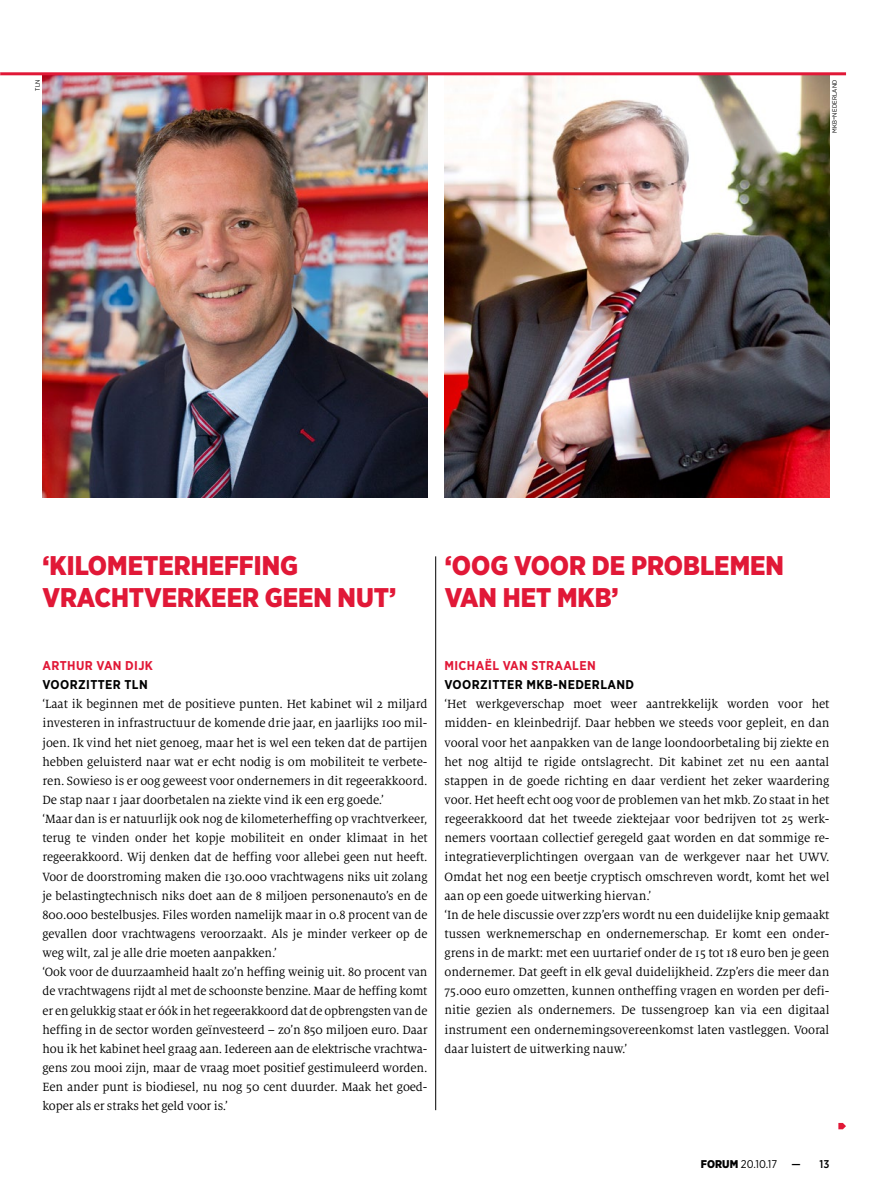
<style>
.page{position:relative;width:872px;height:1191px;background:#fff}
.page>*{position:absolute;margin:0;border:0;box-sizing:border-box;transform-origin:0 0}
.t1{font:900 27px/31.5px "Gotham Narrow";color:#e11837}
.t2{font:13.2px/19.2px "Milo Serif Pro";letter-spacing:-.005em;color:#000}
.t3{font:700 12.75px "Gotham Narrow";letter-spacing:.03em;color:#000}
.t4{font:700 12.75px "Gotham Narrow";letter-spacing:.03em;color:#e11837}
.t5{font:11.25px "Gotham Narrow";color:#000}
.t6{font:500 11.25px "Gotham Narrow";color:#000}
.t7{font:6.3px "Gotham Narrow";letter-spacing:.03em;color:#000}
.s1{font-size:9px}
.s2{font-weight:900}
</style>
<div class="page">
<svg style="left:838px;top:1123px;width:8px;height:6px"></svg>
<img style="left:43px;top:75px;width:384px;height:422px">
<img style="left:444px;top:75px;width:385px;height:422px">
<hr style="left:0;top:72px;width:846px;height:3px;background:#e11837">
<hr style="left:435px;top:556px;width:1px;height:554px;background:#000">
<p class="t7" style="left:34px;top:91px;width:13px;rotate:-90deg">tln</p>
<p class="t7" style="left:831px;top:133px;width:55px;rotate:-90deg">mkb<span class="s1">-</span>nederland</p>
<h1 class="t1" style="left:43px;top:549px;width:355px">‘KILOMETERHEFFING<br>VRACHTVERKEER GEEN NUT’</h1>
<h1 class="t1" style="left:445px;top:549px;width:341px">‘OOG VOOR DE PROBLEMEN<br>VAN HET MKB’</h1>
<p class="t4" style="left:43px;top:657px;width:112px">ARTHUR VAN DIJK</p>
<p class="t3" style="left:43px;top:676px;width:107px">VOORZITTER TLN</p>
<p class="t2" style="left:43px;top:694px;width:386px">‘Laat ik beginnen met de positieve punten. Het kabinet wil 2 miljard investeren in infrastructuur de komende drie jaar, en jaarlijks 100 mil&shy;joen. Ik vind het niet genoeg, maar het is wel een teken dat de partijen hebben geluisterd naar wat er echt nodig is om mobiliteit te verbete&shy;ren. Sowieso is er oog geweest voor ondernemers in dit regeerakkoord.<br>De stap naar 1 jaar doorbetalen na ziekte vind ik een erg goede.’<br>‘Maar dan is er natuurlijk ook nog de kilometerheffing op vrachtverkeer, terug te vinden onder het kopje mobiliteit en onder klimaat in het regeerakkoord. Wij denken dat de heffing voor allebei geen nut heeft.<br>Voor de doorstroming maken die 130.000 vrachtwagens niks uit zolang je belastingtechnisch niks doet aan de 8 miljoen personenauto’s en de 800.000 bestelbusjes. Files worden namelijk maar in 0.8 procent van de gevallen door vrachtwagens veroorzaakt. Als je minder verkeer op de weg wilt, zal je alle drie moeten aanpakken.’<br>‘Ook voor de duurzaamheid haalt zo’n heffing weinig uit. 80 procent van de vrachtwagens rijdt al met de schoonste benzine. Maar de heffing komt er en gelukkig staat er óók in het regeerakkoord dat de opbrengsten van de heffing in de sector worden geïnvesteerd – zo’n 850 miljoen euro. Daar hou ik het kabinet heel graag aan. Iedereen aan de elektrische vrachtwa&shy;gens zou mooi zijn, maar de vraag moet positief gestimuleerd worden.<br>Een ander punt is biodiesel, nu nog 50 cent duurder. Maak het goed&shy;koper als er straks het geld voor is.’</p>
<p class="t4" style="left:444px;top:657px;width:153px">MICHAËL VAN STRAALEN</p>
<p class="t3" style="left:444px;top:676px;width:191px">VOORZITTER MKB-NEDERLAND</p>
<p class="t2" style="left:444px;top:694px;width:386px">‘Het werkgeverschap moet weer aantrekkelijk worden voor het midden- en kleinbedrijf. Daar hebben we steeds voor gepleit, en dan vooral voor het aanpakken van de lange loondoorbetaling bij ziekte en het nog altijd te rigide ontslagrecht. Dit kabinet zet nu een aantal stappen in de goede richting en daar verdient het zeker waardering voor. Het heeft echt oog voor de problemen van het mkb. Zo staat in het regeerakkoord dat het tweede ziektejaar voor bedrijven tot 25 werk&shy;nemers voortaan collectief geregeld gaat worden en dat sommige re&shy;integratieverplichtingen overgaan van de werkgever naar het UWV.<br>Omdat het nog een beetje cryptisch omschreven wordt, komt het wel aan op een goede uitwerking hiervan.’<br>‘In de hele discussie over zzp’ers wordt nu een duidelijke knip gemaakt tussen werknemerschap en ondernemerschap. Er komt een onder&shy;grens in de markt: met een uurtarief onder de 15 tot 18 euro ben je geen ondernemer. Dat geeft in elk geval duidelijkheid. Zzp’ers die meer dan 75.000 euro omzetten, kunnen ontheffing vragen en worden per defi&shy;nitie gezien als ondernemers. De tussengroep kan via een digitaal instrument een ondernemingsovereenkomst laten vastleggen. Vooral daar luistert de uitwerking nauw.’</p>
<p class="t5" style="left:701px;top:1156px;width:78px"><span class="s2">FORUM</span> 20.10.17</p>
<p class="t6" style="left:791px;top:1156px;width:39px">— 13</p>
</div>
